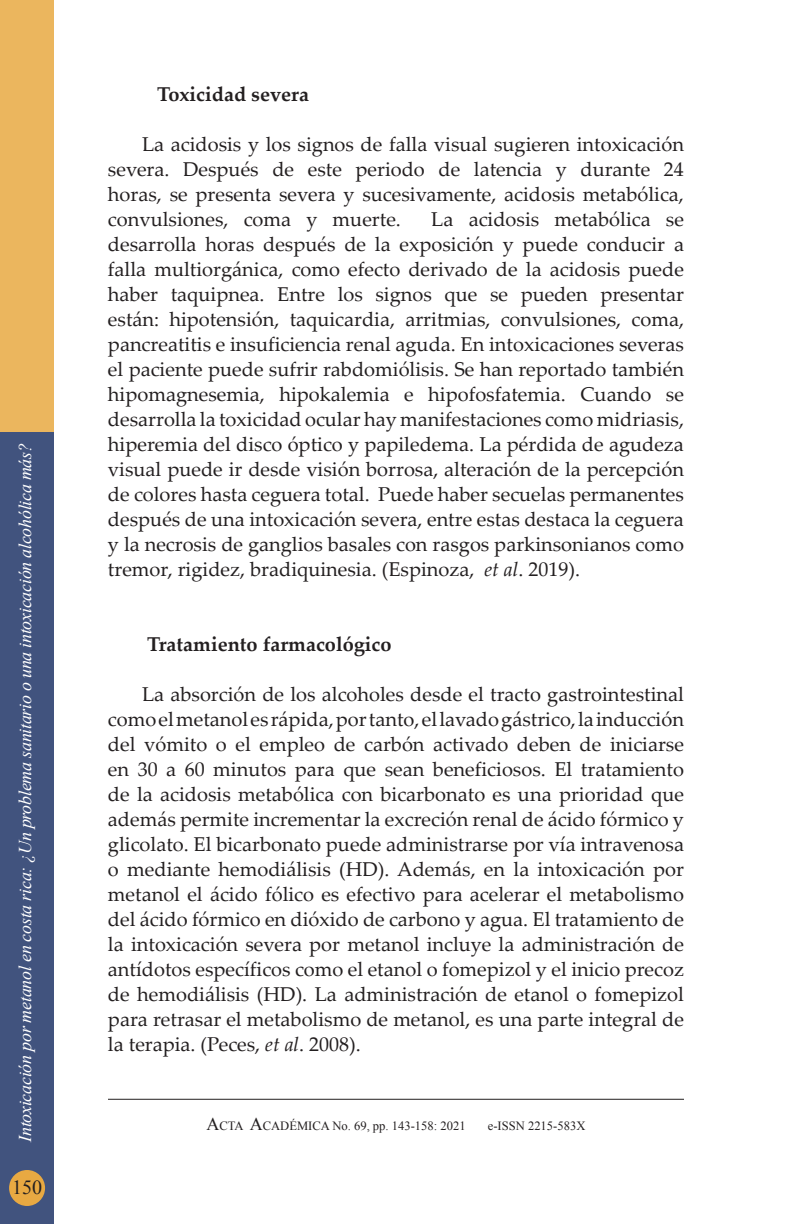
<style>
.page{position:relative;width:792px;height:1224px;background:#fff}
.page>*{position:absolute;margin:0;border:0;box-sizing:border-box;transform-origin:0 0}
.t1{font:20px/25px "Palatino Linotype";color:#231f20;text-align:justify}
.t2{font:700 20px "Palatino Linotype";color:#231f20}
.t3{font:20px "Times New Roman";color:#231f20}
.t4{font:italic 18px "Times New Roman";letter-spacing:-.015em;color:#fff}
.t5{font:12.6px "Times New Roman";color:#231f20}
.s1{font-style:italic}
.s2{font-size:18px}
</style>
<div class="page">
<hr style="left:108px;top:1099px;width:576px;height:1px;background:#231f20">
<div style="left:0;top:432px;width:54px;height:792px;background:#41537e"></div>
<div style="left:0;top:0;width:54px;height:432px;background:#ebb65e"></div>
<div style="left:9px;top:1170px;width:36px;height:36px;background:#e8a942;border-radius:50%"></div>
<p class="t4" style="left:13px;top:1142px;width:700px;rotate:-90deg">Intoxicación por metanol en costa rica: ¿Un problema sanitario o una intoxicación alcohólica más?</p>
<p class="t3" style="left:12px;top:1174px;width:31px">150</p>
<p class="t2" style="left:157px;top:80px;width:154px">Toxicidad severa</p>
<p class="t1" style="left:108px;top:131px;width:578px;text-indent:34px">La acidosis y los signos de falla visual sugieren intoxicación severa. Después de este periodo de latencia y durante 24 horas, se presenta severa y sucesivamente, acidosis metabólica, convulsiones, coma y muerte.</p>
<p class="t1" style="left:108px;top:206px;width:578px;text-indent:323px">La acidosis metabólica se desarrolla horas después de la exposición y puede conducir a falla multiorgánica, como efecto derivado de la acidosis puede haber taquipnea. Entre los signos que se pueden presentar están: hipotensión, taquicardia, arritmias, convulsiones, coma, pancreatitis e insuficiencia renal aguda. En intoxicaciones severas el paciente puede sufrir rabdomiólisis. Se han reportado también hipomagnesemia, hipokalemia e hipofosfatemia. Cuando se desarrolla la toxicidad ocular hay manifestaciones como midriasis, hiperemia del disco óptico y papiledema. La pérdida de agudeza visual puede ir desde visión borrosa, alteración de la percepción de colores hasta ceguera total. Puede haber secuelas permanentes después de una intoxicación severa, entre estas destaca la ceguera y la necrosis de ganglios basales con rasgos parkinsonianos como tremor, rigidez, bradiquinesia. (Espinoza, <span class="s1">et al</span>. 2019).</p>
<p class="t2" style="left:147px;top:630px;width:246px">Tratamiento farmacológico</p>
<p class="t1" style="left:108px;top:681px;width:578px;text-indent:34px">La absorción de los alcoholes desde el tracto gastrointestinal como el metanol es rápida, por tanto, el lavado gástrico, la inducción del vómito o el empleo de carbón activado deben de iniciarse en 30 a 60 minutos para que sean beneficiosos. El tratamiento de la acidosis metabólica con bicarbonato es una prioridad que además permite incrementar la excreción renal de ácido fórmico y glicolato. El bicarbonato puede administrarse por vía intravenosa o mediante hemodiálisis (HD). Además, en la intoxicación por metanol el ácido fólico es efectivo para acelerar el metabolismo del ácido fórmico en dióxido de carbono y agua. El tratamiento de la intoxicación severa por metanol incluye la administración de antídotos específicos como el etanol o fomepizol y el inicio precoz de hemodiálisis (HD). La administración de etanol o fomepizol para retrasar el metabolismo de metanol, es una parte integral de la terapia. (Peces, <span class="s1">et al</span>. 2008).</p>
<p class="t5" style="left:207px;top:1118px;width:261px"><span class="s2">A</span>CTA <span class="s2">A</span>CADÉMICA No. 69, pp. 143-158: 2021</p>
<p class="t5" style="left:488px;top:1118px;width:99px">e-ISSN 2215-583X</p>
</div>
